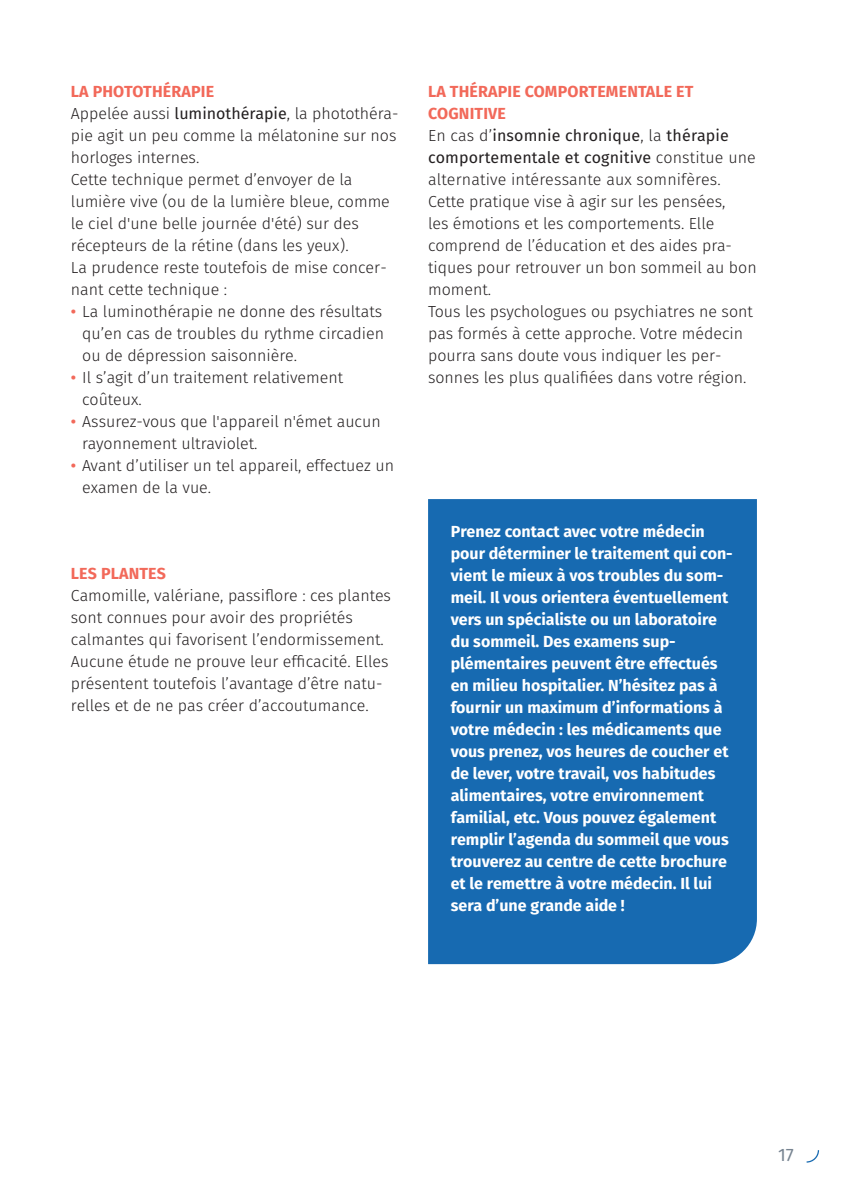
<style>
.page{position:relative;width:842px;height:1191px;background:#fff}
.page>*{position:absolute;margin:0;border:0;box-sizing:border-box;transform-origin:0 0}
.t1{font:18px "Fira Sans";color:#778491}
.t2{font:300 16px/22px "Fira Sans";color:#231f20}
.t3{font:700 16px/22px "Fira Sans";color:#fff}
.t4{font:700 16px "Fira Sans";letter-spacing:.01em;color:#f2695a}
.s1{font-weight:700;color:#f2695a}
.s2{font-weight:400}
.s3{font-weight:500;color:#f2695a}
</style>
<div class="page">
<svg style="left:807px;top:1150px;width:12px;height:12px"></svg>
<div style="left:428px;top:499px;width:329px;height:465px;background:#176ab1"></div>
<p class="t2" style="left:71px;top:80px;width:329px"><span class="s1">LA PHOTOTHÉRAPIE<br></span>Appelée aussi <span class="s2">luminothérapie</span>, la photothéra&shy;pie agit un peu comme la mélatonine sur nos horloges internes.<br>Cette technique permet d’envoyer de la lumière vive (ou de la lumière bleue, comme le ciel d'une belle journée d'été) sur des récepteurs de la rétine (dans les yeux).<br>La prudence reste toutefois de mise concer&shy;nant cette technique :</p>
<p class="t2" style="left:82px;top:300px;width:303px;text-indent:-11px"><span class="s3">•</span> La luminothérapie ne donne des résultats qu’en cas de troubles du rythme circadien ou de dépression saisonnière.</p>
<p class="t2" style="left:82px;top:366px;width:263px;text-indent:-11px"><span class="s3">•</span> Il s’agit d’un traitement relativement coûteux.</p>
<p class="t2" style="left:82px;top:410px;width:300px;text-indent:-11px"><span class="s3">•</span> Assurez-vous que l'appareil n'émet aucun rayonnement ultraviolet.</p>
<p class="t2" style="left:82px;top:454px;width:313px;text-indent:-11px"><span class="s3">•</span> Avant d’utiliser un tel appareil, effectuez un examen de la vue.</p>
<p class="t4" style="left:71px;top:562px;width:97px">LES PLANTES</p>
<p class="t2" style="left:71px;top:584px;width:322px">Camomille, valériane, passiflore : ces plantes sont connues pour avoir des propriétés calmantes qui favorisent l’endormissement.<br>Aucune étude ne prouve leur efficacité. Elles présentent toutefois l’avantage d’être natu&shy;relles et de ne pas créer d’accoutumance.</p>
<p class="t2" style="left:428px;top:80px;width:330px"><span class="s1">LA THÉRAPIE COMPORTEMENTALE ET COGNITIVE<br></span>En cas d’<span class="s2">insomnie chronique</span>, la <span class="s2">thérapie comportementale et cognitive</span> constitue une alternative intéressante aux somnifères.<br>Cette pratique vise à agir sur les pensées,<br>les émotions et les comportements. Elle comprend de l’éducation et des aides pra&shy;tiques pour retrouver un bon sommeil au bon moment.<br>Tous les psychologues ou psychiatres ne sont pas formés à cette approche. Votre médecin pourra sans doute vous indiquer les per&shy;sonnes les plus qualifiées dans votre région.</p>
<p class="t3" style="left:451px;top:520px;width:283px">Prenez contact avec votre médecin pour déterminer le traitement qui con&shy;vient le mieux à vos troubles du som&shy;meil. Il vous orientera éventuellement vers un spécialiste ou un laboratoire du sommeil. Des examens sup&shy;plémentaires peuvent être effectués en milieu hospitalier. N’hésitez pas à fournir un maximum d’informations à votre médecin : les médicaments que vous prenez, vos heures de coucher et de lever, votre travail, vos habitudes alimentaires, votre environnement familial, etc. Vous pouvez également remplir l’agenda du sommeil que vous trouverez au centre de cette brochure et le remettre à votre médecin. Il lui sera d’une grande aide !</p>
<p class="t1" style="left:778px;top:1142px;width:17px">17</p>
</div>
